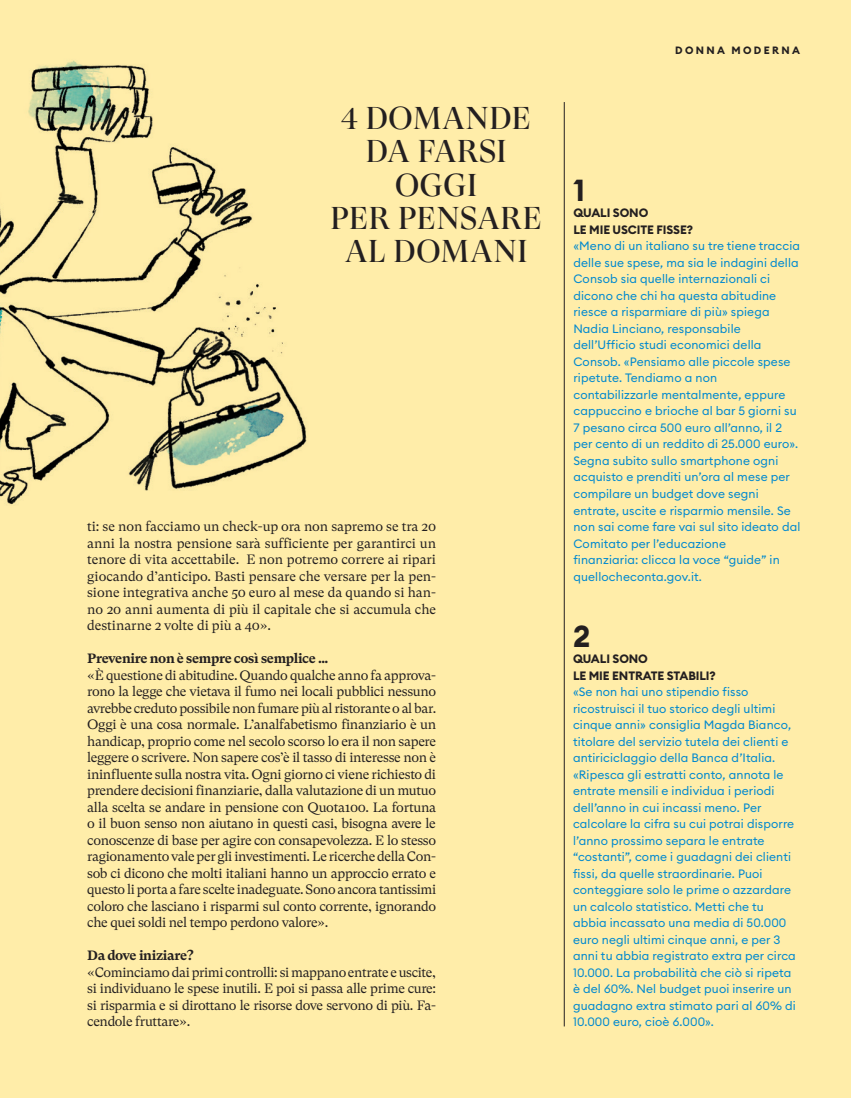
<style>
.page{position:relative;width:851px;height:1098px;background:#fff}
.page>*{position:absolute;margin:0;border:0;box-sizing:border-box;transform-origin:0 0}
.t1{font:31.5px/33px "GT Super Display";letter-spacing:.02em;color:#231f20;text-align:center}
.t2{font:700 30px "Euclid Circular B";color:#231f20}
.t3{font:13.5px/16.5px "GT Super Text";letter-spacing:-.025em;color:#231f20}
.t4{font:12px/16.5px "Euclid Circular B";letter-spacing:.01em;color:#0089cf}
.t5{font:700 10.5px "Euclid Circular B";letter-spacing:.22em;color:#231f20}
.s1{font-weight:700}
.s2{font-weight:700;color:#231f20}
</style>
<div class="page">
<div style="left:0;top:0;width:850px;height:1097px;background:#ffeda9"></div>
<hr style="left:564px;top:102px;width:1px;height:924px;background:#231f20">
<img style="left:0;top:60px;width:307px;height:445px">
<p class="t1" style="left:330px;top:103px;width:213px">4 DOMANDE<br>DA FARSI<br>OGGI<br>PER PENSARE<br>AL DOMANI</p>
<p class="t3" style="left:87px;top:518px;width:350px;text-align:justify">ti: se non facciamo un check-up ora non sapremo se tra 20 anni la nostra pensione sarà sufficiente per garantirci un tenore di vita accettabile. E non potremo correre ai ripari giocando d’anticipo. Basti pensare che versare per la pen&shy;sione integrativa anche 50 euro al mese da quando si han&shy;no 20 anni aumenta di più il capitale che si accumula che destinarne 2 volte di più a 40».</p>
<p class="t3" style="left:87px;top:650px;width:350px"><span class="s1">Prevenire non è sempre così semplice …<br></span>«È questione di abitudine. Quando qualche anno fa approva&shy;rono la legge che vietava il fumo nei locali pubblici nessuno avrebbe creduto possibile non fumare più al ristorante o al bar.<br>Oggi è una cosa normale. L’analfabetismo finanziario è un handicap, proprio come nel secolo scorso lo era il non sapere leggere o scrivere. Non sapere cos’è il tasso di interesse non è ininfluente sulla nostra vita. Ogni giorno ci viene richiesto di prendere decisioni finanziarie, dalla valutazione di un mutuo alla scelta se andare in pensione con Quota100. La fortuna o il buon senso non aiutano in questi casi, bisogna avere le conoscenze di base per agire con consapevolezza. E lo stesso ragionamento vale per gli investimenti. Le ricerche della Con&shy;sob ci dicono che molti italiani hanno un approccio errato e questo li porta a fare scelte inadeguate. Sono ancora tantissimi coloro che lasciano i risparmi sul conto corrente, ignorando che quei soldi nel tempo perdono valore».</p>
<p class="t3" style="left:87px;top:947px;width:350px"><span class="s1">Da dove iniziare?<br></span>«Cominciamo dai primi controlli: si mappano entrate e uscite, si individuano le spese inutili. E poi si passa alle prime cure: si risparmia e si dirottano le risorse dove servono di più. Fa&shy;cendole fruttare».</p>
<p class="t5" style="left:675px;top:43px;width:126px">DONNA MODERNA</p>
<p class="t2" style="left:573px;top:171px;width:13px">1</p>
<p class="t4" style="left:573px;top:204px;width:228px"><span class="s2">QUALI SONO<br>LE MIE USCITE FISSE?<br></span>«Meno di un italiano su tre tiene traccia delle sue spese, ma sia le indagini della Consob sia quelle internazionali ci dicono che chi ha questa abitudine riesce a risparmiare di più» spiega Nadia Linciano, responsabile dell’Ufficio studi economici della Consob. «Pensiamo alle piccole spese ripetute. Tendiamo a non contabilizzarle mentalmente, eppure cappuccino e brioche al bar 5 giorni su 7 pesano circa 500 euro all’anno, il 2 per cento di un reddito di 25.000 euro».<br>Segna subito sullo smartphone ogni acquisto e prenditi un’ora al mese per compilare un budget dove segni entrate, uscite e risparmio mensile. Se non sai come fare vai sul sito ideato dal Comitato per l’educazione<br>finanziaria: clicca la voce “guide” in quellocheconta.gov.it.</p>
<p class="t2" style="left:573px;top:616px;width:19px">2</p>
<p class="t4" style="left:573px;top:650px;width:224px"><span class="s2">QUALI SONO<br>LE MIE ENTRATE STABILI?<br></span>«Se non hai uno stipendio fisso ricostruisci il tuo storico degli ultimi cinque anni» consiglia Magda Bianco, titolare del servizio tutela dei clienti e antiriciclaggio della Banca d’Italia. «Ripesca gli estratti conto, annota le entrate mensili e individua i periodi dell’anno in cui incassi meno. Per calcolare la cifra su cui potrai disporre l’anno prossimo separa le entrate “costanti”, come i guadagni dei clienti fissi, da quelle straordinarie. Puoi conteggiare solo le prime o azzardare un calcolo statistico. Metti che tu abbia incassato una media di 50.000 euro negli ultimi cinque anni, e per 3 anni tu abbia registrato extra per circa 10.000. La probabilità che ciò si ripeta è del 60%. Nel budget puoi inserire un guadagno extra stimato pari al 60% di 10.000 euro, cioè 6.000».</p>
</div>
